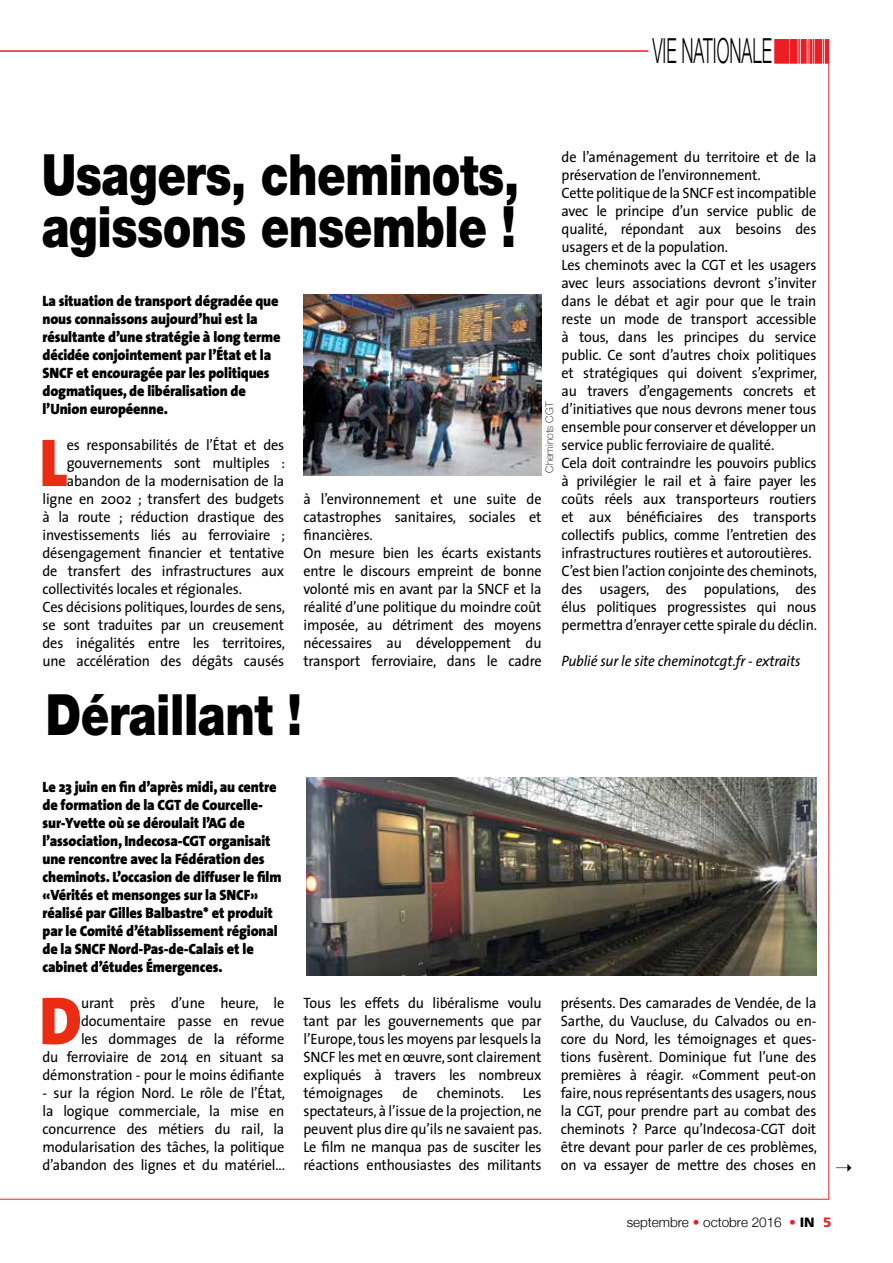
<style>
.page{position:relative;width:893px;height:1263px;background:#fff}
.page>*{position:absolute;margin:0;border:0;box-sizing:border-box;transform-origin:0 0}
.t1{font:900 68.4px "The Sans";color:#ec2b13;scale:.95 1}
.t2{font:900 57px/52.5px "Helvetica Neue";letter-spacing:-.01em;color:#000;scale:.8 1}
.t3{font:300 34.5px "Helvetica Neue";color:#000;scale:.5 1}
.t4{font:15px/18px "The Sans";letter-spacing:-.01em;color:#000;text-align:justify;scale:.95 1}
.t5{font:900 15px/18px "The Sans";letter-spacing:-.01em;color:#000;scale:.95 1}
.t6{font:italic 15px "The Sans";letter-spacing:-.01em;color:#000;scale:.95 1}
.t7{font:300 13.5px "Helvetica Neue";color:#000}
.t8{font:100 10.5px "Helvetica Neue";color:#000}
.s1{color:#ed1d24}
.s2{font-family:"Frutiger LT Std";font-weight:900}
.s3{font-family:"Frutiger LT Std";font-weight:900;color:#ed1d24}
</style>
<div class="page">
<div style="left:774px;top:39px;width:15px;height:25px;background:#ed1d24"></div>
<div style="left:790px;top:39px;width:7px;height:25px;background:#ed1d24"></div>
<hr style="left:798px;top:39px;width:2px;height:25px;background:#ed1d24">
<div style="left:801px;top:39px;width:6px;height:25px;background:#ed1d24"></div>
<svg style="left:808px;top:39px;width:6px;height:25px"></svg>
<div style="left:814px;top:39px;width:8px;height:25px;background:#ed1d24"></div>
<svg style="left:823px;top:39px;width:1px;height:25px"></svg>
<hr style="left:825px;top:39px;width:4px;height:25px;background:#ed1d24">
<hr style="left:828px;top:63px;width:1px;height:1136px;background:#ed1d24">
<hr style="left:0;top:1199px;width:829px;height:1px;background:#ed1d24">
<hr style="left:0;top:50px;width:648px;height:2px;background:#ed1d24">
<img style="left:307px;top:777px;width:509px;height:198px">
<img style="left:303px;top:294px;width:239px;height:182px">
<h3 class="t3" style="left:652px;top:23px;width:241px">vie nationale</h3>
<h2 class="t2" style="left:42px;top:148px;width:598px">Usagers, cheminots, agissons ensemble !</h2>
<p class="t5" style="left:43px;top:292px;width:252px">La situation de transport dégradée que nous connaissons aujourd’hui est la résultante d’une stratégie à long terme décidée conjointement par l’État et la SNCF et encouragée par les politiques dogmatiques, de libéralisation de l’Union européenne.</p>
<h1 class="t1" style="left:39px;top:405px;width:31px">L</h1>
<p class="t4" style="left:67px;top:435px;width:231px">es responsabilités de l’État et des</p>
<p class="t4" style="left:67px;top:453px;width:231px">gouvernements sont multiples :</p>
<p class="t4" style="left:67px;top:471px;width:231px">abandon de la modernisation de la</p>
<p class="t4" style="left:43px;top:489px;width:256px">ligne en 2002 ; transfert des budgets</p>
<p class="t4" style="left:43px;top:507px;width:256px">à la route ; réduction drastique des</p>
<p class="t4" style="left:43px;top:525px;width:257px">investissements liés au ferroviaire ;</p>
<p class="t4" style="left:43px;top:543px;width:256px">désengagement financier et tentative</p>
<p class="t4" style="left:43px;top:561px;width:256px">de transfert des infrastructures aux</p>
<p class="t4" style="left:43px;top:579px;width:211px">collectivités locales et régionales.</p>
<p class="t4" style="left:43px;top:597px;width:257px">Ces décisions politiques, lourdes de sens,</p>
<p class="t4" style="left:43px;top:615px;width:256px">se sont traduites par un creusement</p>
<p class="t4" style="left:43px;top:633px;width:257px">des inégalités entre les territoires,</p>
<p class="t4" style="left:43px;top:651px;width:256px">une accélération des dégâts causés</p>
<p class="t8" style="left:543px;top:473px;width:73px;rotate:-90deg">Cheminots CGT</p>
<p class="t4" style="left:303px;top:489px;width:252px;text-align:left">à l’environnement et une suite de catastrophes sanitaires, sociales et financières.<br>On mesure bien les écarts existants entre le discours empreint de bonne volonté mis en avant par la SNCF et la réalité d’une politique du moindre coût imposée, au détriment des moyens nécessaires au développement du transport ferroviaire, dans le cadre</p>
<p class="t4" style="left:562px;top:147px;width:271px;text-align:left">de l’aménagement du territoire et de la préservation de l’environnement.<br>Cette politique de la SNCF est incompatible avec le principe d’un service public de qualité, répondant aux besoins des usagers et de la population.<br>Les cheminots avec la CGT et les usagers avec leurs associations devront s’inviter dans le débat et agir pour que le train reste un mode de transport accessible à tous, dans les principes du service public. Ce sont d’autres choix politiques et stratégiques qui doivent s’exprimer, au travers d’engagements concrets et d’initiatives que nous devrons mener tous ensemble pour conserver et développer un service public ferroviaire de qualité.<br>Cela doit contraindre les pouvoirs publics à privilégier le rail et à faire payer les coûts réels aux transporteurs routiers et aux bénéficiaires des transports collectifs publics, comme l’entretien des infrastructures routières et autoroutières.<br>C’est bien l’action conjointe des cheminots, des usagers, des populations, des élus politiques progressistes qui nous permettra d’enrayer cette spirale du déclin.</p>
<p class="t6" style="left:562px;top:648px;width:253px">Publié sur le site cheminotcgt.fr - extraits</p>
<h2 class="t2" style="left:46px;top:688px;width:321px">Déraillant !</h2>
<p class="t5" style="left:43px;top:778px;width:253px">Le 23 juin en fin d’après midi, au centre de formation de la CGT de Courcelle&shy;sur-Yvette où se déroulait l’AG de l’association, Indecosa-CGT organisait une rencontre avec la Fédération des cheminots. L’occasion de diffuser le film «Vérités et mensonges sur la SNCF» réalisé par Gilles Balbastre* et produit par le Comité d’établissement régional de la SNCF Nord-Pas-de-Calais et le cabinet d’études Émergences.</p>
<h1 class="t1" style="left:39px;top:963px;width:46px">D</h1>
<p class="t4" style="left:43px;top:993px;width:256px;text-align:right">urant près d’une heure, le documentaire passe en revue<br>les dommages de la réforme<br>du ferroviaire de 2014 en situant sa démonstration - pour le moins édifiante</p>
<p class="t4" style="left:43px;top:1083px;width:257px">- sur la région Nord. Le rôle de l’État, la logique commerciale, la mise en concurrence des métiers du rail, la modularisation des tâches, la politique d’abandon des lignes et du matériel...</p>
<p class="t4" style="left:303px;top:993px;width:252px">Tous les effets du libéralisme voulu tant par les gouvernements que par l’Europe, tous les moyens par lesquels la SNCF les met en œuvre, sont clairement expliqués à travers les nombreux témoignages</p>
<p class="t4" style="left:303px;top:1083px;width:252px;text-indent:133px">cheminots. Les spectateurs, à l’issue de la projection, ne peuvent plus dire qu’ils ne savaient pas.<br>Le film ne manqua pas de susciter les réactions enthousiastes des militants</p>
<p class="t4" style="left:403px;top:1083px;width:17px">de</p>
<p class="t4" style="left:561px;top:993px;width:271px">présents. Des camarades de Vendée, de la Sarthe, du Vaucluse, du Calvados ou en&shy;core du Nord, les témoignages et ques&shy;tions fusèrent. Dominique fut l’une des premières à réagir. «Comment peut-on faire, nous représentants des usagers, nous la CGT, pour prendre part au combat des cheminots ? Parce qu’Indecosa-CGT doit être devant pour parler de ces problèmes, on va essayer de mettre des choses en</p>
<p class="t7" style="left:627px;top:1212px;width:206px">septembre <span class="s1">•</span> octobre 2016 <span class="s1">•</span> <span class="s2">IN</span> <span class="s3">5</span></p>
</div>
